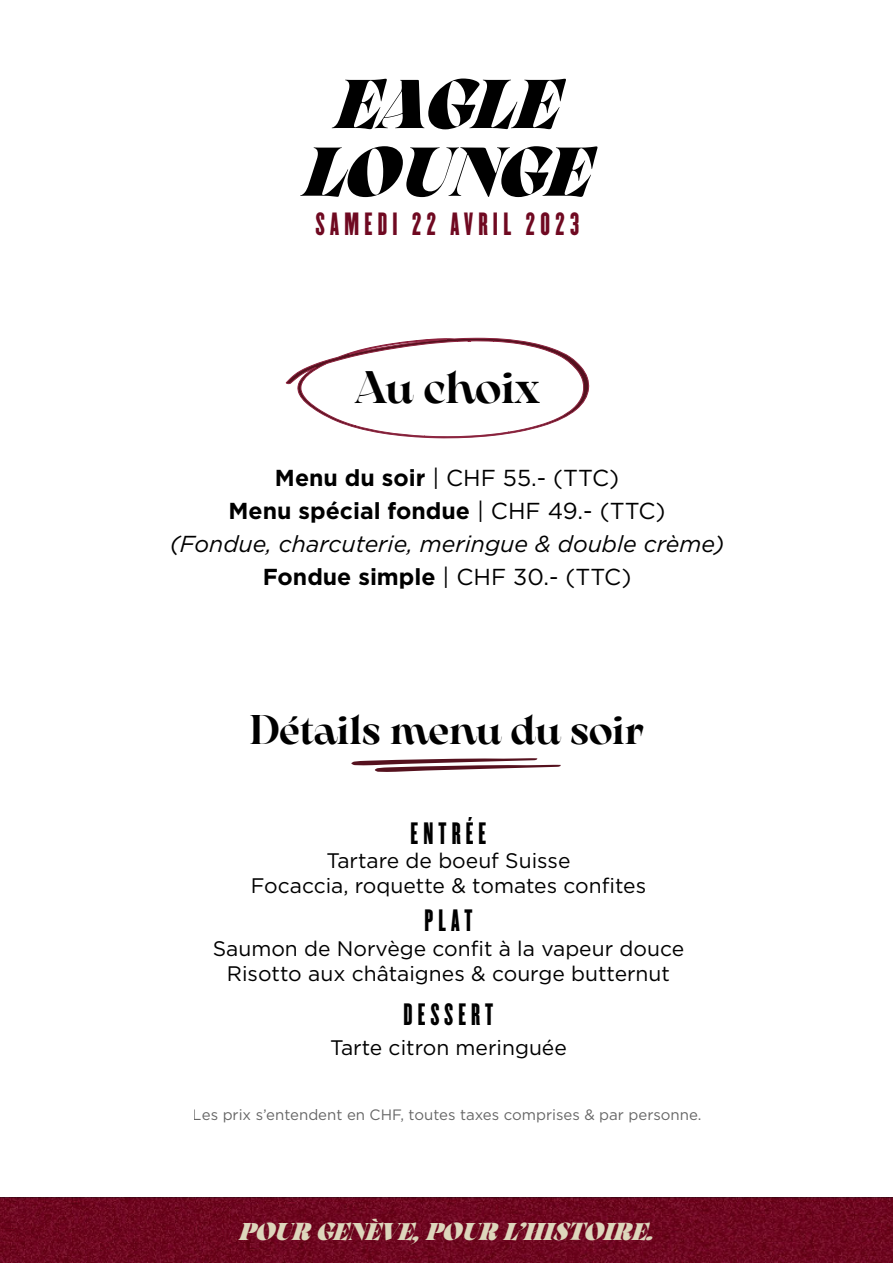
<style>
.page{position:relative;width:893px;height:1263px;background:#fff}
.page>*{position:absolute;margin:0;border:0;box-sizing:border-box;transform-origin:0 0}
.t1{font:italic 800 68.7px/67.7px "Arsenica Trial";color:#000;text-align:center}
.t2{font:600 44.4px "Arsenica Trial";color:#000}
.t3{font:600 40.35px "Arsenica Trial";color:#000}
.t4{font:28.05px "Champion HTF Featherweight";letter-spacing:.19em;color:#6f0921}
.t5{font:27px "Champion HTF Featherweight";letter-spacing:.19em;color:#000}
.t6{font:italic 800 23.85px "Arsenica Trial";color:#ddd6bc}
.t7{font:italic 23.1px/33px "Gotham";color:#000;text-align:center}
.t8{font:21px/25.2px "Gotham";color:#000;text-align:center}
.t9{font:15px "Gotham";color:#000}
.s1{font-weight:700;font-style:normal}
.s2{font-style:normal}
</style>
<div class="page">
<img style="left:0;top:1197px;width:893px;height:66px">
<svg style="left:351px;top:758px;width:210px;height:14px"></svg>
<svg style="left:285px;top:337px;width:304px;height:102px"></svg>
<h1 class="t1" style="left:304px;top:70px;width:288px">EAGLE<br>LOUNGE</h1>
<h3 class="t4" style="left:316px;top:207px;width:265px">SAMEDI 22 AVRIL 2023</h3>
<h2 class="t2" style="left:354px;top:361px;width:187px">Au choix</h2>
<p class="t7" style="left:170px;top:460px;width:556px"><span class="s1">Menu du soir</span> <span class="s2">| CHF 55.- (TTC)<br></span><span class="s1">Menu spécial fondue</span> <span class="s2">| CHF 49.- (TTC)<br></span>(Fondue, charcuterie, meringue &amp; double crème)<br><span class="s1">Fondue simple</span> <span class="s2">| CHF 30.- (TTC)</span></p>
<h3 class="t3" style="left:249px;top:705px;width:396px">Détails menu du soir</h3>
<p class="t5" style="left:411px;top:817px;width:77px">ENTRÉE</p>
<p class="t8" style="left:251px;top:847px;width:397px">Tartare de boeuf Suisse<br>Focaccia, roquette &amp; tomates confites</p>
<p class="t5" style="left:425px;top:903px;width:49px">PLAT</p>
<p class="t8" style="left:213px;top:935px;width:473px">Saumon de Norvège confit à la vapeur douce<br>Risotto aux châtaignes &amp; courge butternut</p>
<p class="t5" style="left:404px;top:997px;width:91px">DESSERT</p>
<p class="t8" style="left:330px;top:1035px;width:238px">Tarte citron meringuée</p>
<p class="t9" style="left:193px;top:1105px;width:510px">Les prix s’entendent en CHF, toutes taxes comprises &amp; par personne.</p>
<p class="t6" style="left:240px;top:1218px;width:416px">POUR GENÈVE, POUR L’HISTOIRE.</p>
</div>
